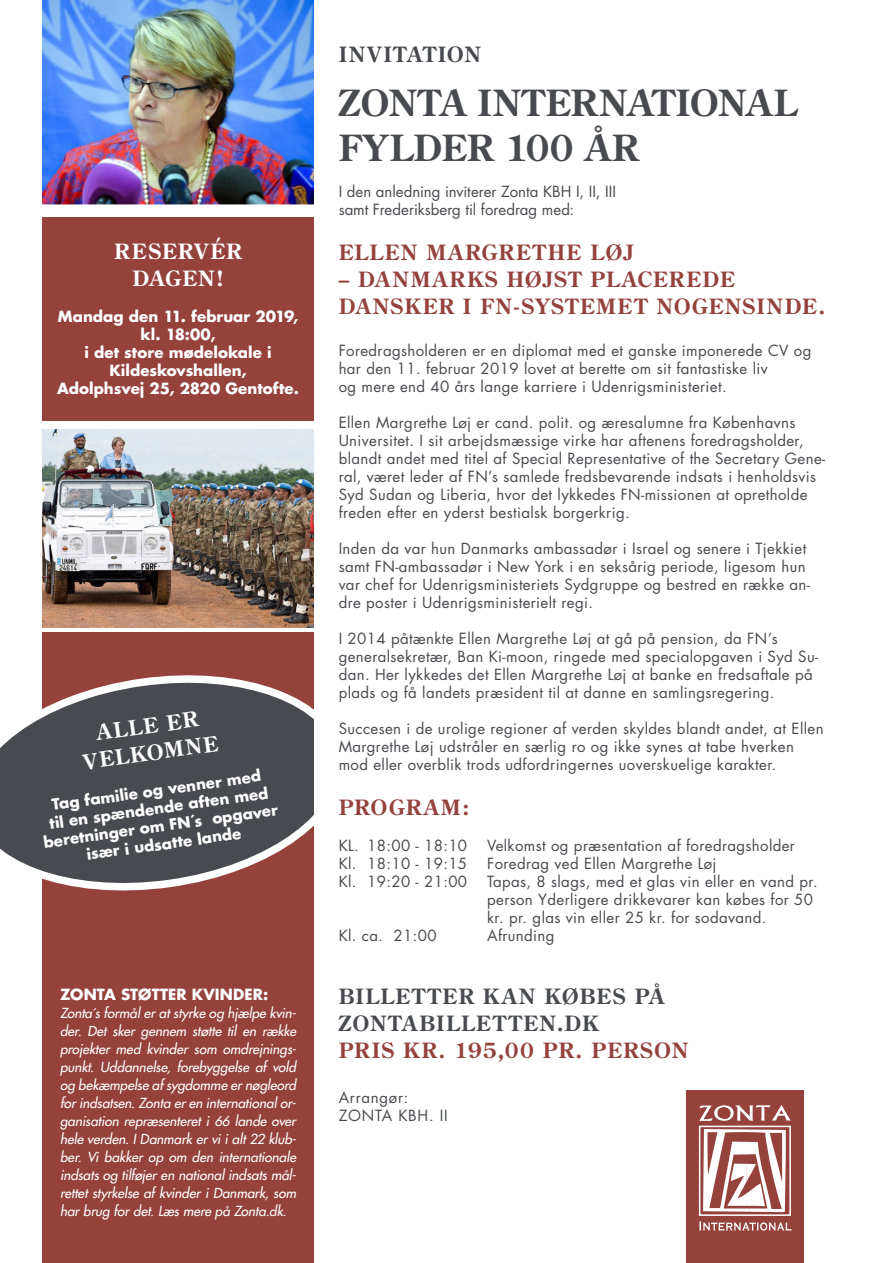
<style>
.page{position:relative;width:893px;height:1263px;background:#fff}
.page>*{position:absolute;margin:0;border:0;box-sizing:border-box;transform-origin:0 0}
.t1{font:700 36px/45px "Century Old Style";letter-spacing:.01em;color:#474a4e}
.t2{font:700 21px "Century Old Style";letter-spacing:.055em;color:#95423d}
.t3{font:700 21px "Century Old Style";letter-spacing:.075em;color:#474a4e}
.t4{font:700 21px "Century Old Style";letter-spacing:.055em;color:#fff}
.t5{font:700 21px "Century Old Style";letter-spacing:.09em;color:#95423d}
.t6{font:15px/18px "Futura Std";letter-spacing:.025em;color:#474a4e}
.t7{font:700 15px "Futura Std";letter-spacing:.005em;color:#fff}
.t8{font:15px "Futura Std";color:#474a4e}
.t9{font:15px "Futura Std";letter-spacing:.05em;color:#474a4e}
.t10{font:italic 500 13.5px/18px "Futura Std";color:#fff;text-align:justify}
</style>
<div class="page">
<div style="left:43px;top:633px;width:306px;height:630px;background:#95423d"></div>
<svg style="left:0;top:668px;width:314px;height:230px"></svg>
<img style="left:43px;top:0;width:271px;height:205px">
<div style="left:43px;top:218px;width:306px;height:203px;background:#95423d"></div>
<img style="left:43px;top:429px;width:271px;height:198px">
<div style="left:314px;top:0;width:536px;height:1263px;background:#fff"></div>
<div style="left:686px;top:1091px;width:118px;height:172px;background:#95423d"></div>
<svg style="left:699px;top:1221px;width:92px;height:10px"></svg>
<svg style="left:699px;top:1105px;width:92px;height:16px"></svg>
<svg style="left:703px;top:1129px;width:83px;height:83px"></svg>
<div style="left:699px;top:1126px;width:92px;height:90px;border:2px solid #fff"></div>
<p class="t4" style="left:115px;top:237px;width:128px">RESERVÉR</p>
<p class="t4" style="left:133px;top:264px;width:93px">DAGEN!</p>
<p class="t7" style="left:58px;top:306px;width:242px">Mandag den 11. februar 2019,</p>
<p class="t7" style="left:141px;top:324px;width:77px">kl. 18:00,</p>
<p class="t7" style="left:84px;top:342px;width:189px">i det store mødelokale i</p>
<p class="t7" style="left:109px;top:360px;width:139px">Kildeskovshallen,</p>
<p class="t7" style="left:57px;top:378px;width:243px">Adolphsvej 25, 2820 Gentofte.</p>
<p class="t4" style="left:95px;top:719px;width:103px;rotate:-8deg">ALLE ER</p>
<p class="t4" style="left:82px;top:748px;width:137px;rotate:-8deg">VELKOMNE</p>
<p class="t7" style="left:51px;top:795px;width:212px;rotate:-8deg">Tag familie og venner med</p>
<p class="t7" style="left:48px;top:813px;width:222px;rotate:-8deg">til en spændende aften med</p>
<p class="t7" style="left:42px;top:832px;width:238px;rotate:-8deg">beretninger om FN´s opgaver</p>
<p class="t7" style="left:85px;top:844px;width:157px;rotate:-8deg">især i udsatte lande</p>
<p class="t7" style="left:60px;top:984px;width:210px">ZONTA STØTTER KVINDER:</p>
<p class="t10" style="left:60px;top:1004px;width:238px">Zonta´s formål er at styrke og hjælpe kvin&shy;der. Det sker gennem støtte til en række projekter med kvinder som omdrejnings&shy;punkt. Uddannelse, forebyggelse af vold og bekæmpelse af sygdomme er nøgleord for indsatsen. Zonta er en international or&shy;ganisation repræsenteret i 66 lande over hele verden. I Danmark er vi i alt 22 klub&shy;ber. Vi bakker op om den internationale indsats og tilføjer en national indsats mål&shy;rettet styrkelse af kvinder i Danmark, som har brug for det. Læs mere på Zonta.dk.</p>
<p class="t3" style="left:339px;top:40px;width:144px">INVITATION</p>
<p class="t1" style="left:339px;top:79px;width:459px">ZONTA INTERNATIONAL<br>FYLDER 100 ÅR</p>
<p class="t8" style="left:339px;top:182px;width:279px">I den anledning inviterer Zonta KBH I, II, III</p>
<p class="t8" style="left:339px;top:200px;width:237px">samt Frederiksberg til foredrag med:</p>
<p class="t5" style="left:339px;top:238px;width:297px">ELLEN MARGRETHE LØJ</p>
<p class="t2" style="left:339px;top:265px;width:398px">– DANMARKS HØJST PLACEREDE</p>
<p class="t2" style="left:339px;top:292px;width:488px">DANSKER I FN-SYSTEMET NOGENSINDE.</p>
<p class="t6" style="left:339px;top:341px;width:474px">Foredragsholderen er en diplomat med et ganske imponerede CV og har den 11. februar 2019 lovet at berette om sit fantastiske liv<br>og mere end 40 års lange karriere i Udenrigsministeriet.</p>
<p class="t6" style="left:339px;top:413px;width:488px">Ellen Margrethe Løj er cand. polit. og æresalumne fra Københavns Universitet. I sit arbejdsmæssige virke har aftenens foredragsholder, blandt andet med titel af Special Representative of the Secretary Gene&shy;ral, været leder af FN’s samlede fredsbevarende indsats i henholdsvis Syd Sudan og Liberia, hvor det lykkedes FN-missionen at opretholde freden efter en yderst bestialsk borgerkrig.</p>
<p class="t6" style="left:339px;top:539px;width:473px">Inden da var hun Danmarks ambassadør i Israel og senere i Tjekkiet samt FN-ambassadør i New York i en seksårig periode, ligesom hun var chef for Udenrigsministeriets Sydgruppe og bestred en række an&shy;dre poster i Udenrigsministerielt regi.</p>
<p class="t6" style="left:339px;top:629px;width:481px">I 2014 påtænkte Ellen Margrethe Løj at gå på pension, da FN’s generalsekretær, Ban Ki-moon, ringede med specialopgaven i Syd Su&shy;dan. Her lykkedes det Ellen Margrethe Løj at banke en fredsaftale på plads og få landets præsident til at danne en samlingsregering.</p>
<p class="t6" style="left:339px;top:719px;width:486px">Succesen i de urolige regioner af verden skyldes blandt andet, at Ellen<br>Margrethe Løj udstråler en særlig ro og ikke synes at tabe hverken mod eller overblik trods udfordringernes uoverskuelige karakter.</p>
<p class="t2" style="left:339px;top:793px;width:132px">PROGRAM:</p>
<p class="t6" style="left:339px;top:836px;width:130px">KL. 18:00 - 18:10</p>
<p class="t6" style="left:487px;top:836px;width:309px">Velkomst og præsentation af foredragsholder</p>
<p class="t6" style="left:339px;top:854px;width:130px">Kl. 18:10 - 19:15</p>
<p class="t6" style="left:487px;top:854px;width:231px">Foredrag ved Ellen Margrethe Løj</p>
<p class="t6" style="left:339px;top:872px;width:130px">Kl. 19:20 - 21:00</p>
<p class="t6" style="left:487px;top:872px;width:332px">Tapas, 8 slags, med et glas vin eller en vand pr. person Yderligere drikkevarer kan købes for 50 kr. pr. glas vin eller 25 kr. for sodavand.</p>
<p class="t6" style="left:339px;top:926px;width:99px">Kl. ca. 21:00</p>
<p class="t6" style="left:487px;top:926px;width:69px">Afrunding</p>
<p class="t3" style="left:339px;top:982px;width:327px">BILLETTER KAN KØBES PÅ</p>
<p class="t3" style="left:339px;top:1009px;width:261px">ZONTABILLETTEN.DK</p>
<p class="t2" style="left:339px;top:1036px;width:351px">PRIS KR. 195,00 PR. PERSON</p>
<p class="t9" style="left:339px;top:1088px;width:71px">Arrangør:</p>
<p class="t9" style="left:339px;top:1106px;width:110px">ZONTA KBH. II</p>
</div>
